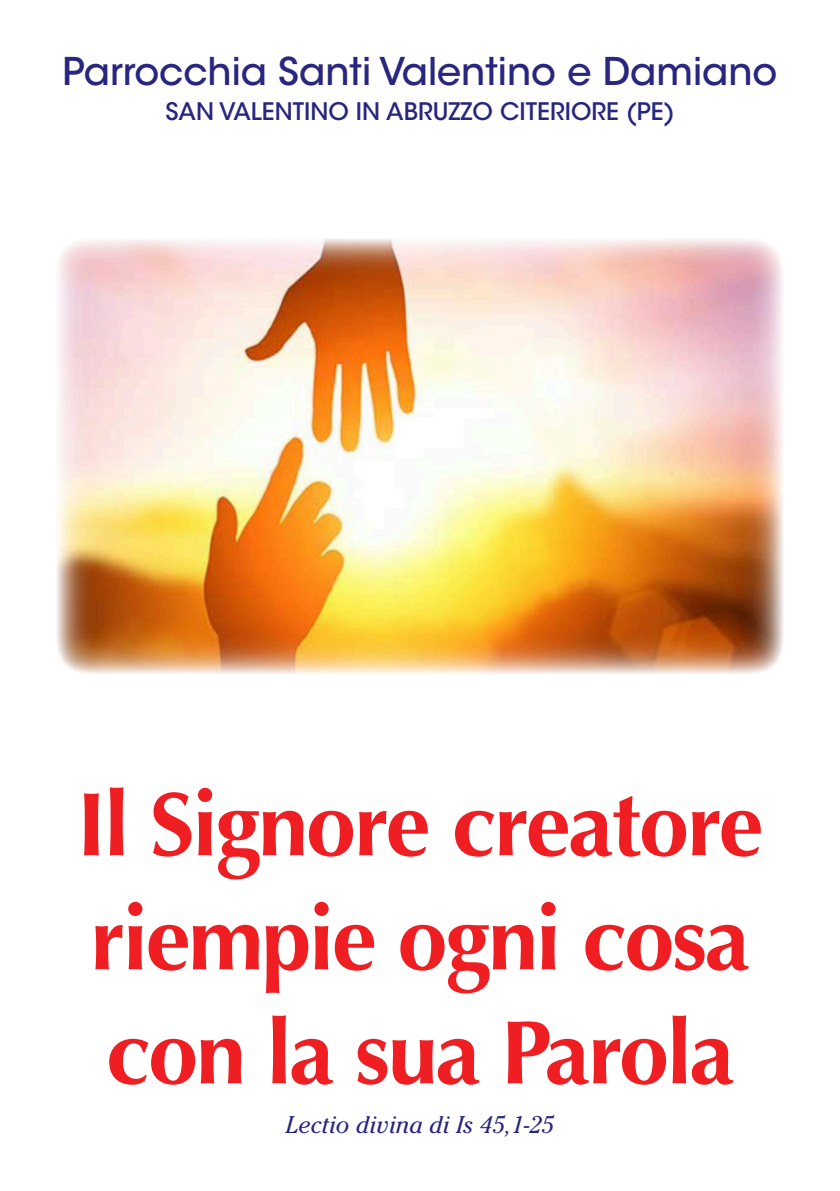
<style>
.page{position:relative;width:840px;height:1191px;background:#fff}
.page>*{position:absolute;margin:0;border:0;box-sizing:border-box;transform-origin:0 0}
.t1{font:700 90px/114px "Optima LT Std";letter-spacing:-.025em;color:#ee1e23}
.t2{font:500 38px "ITC Avant Garde Std";color:#28267f}
.t3{font:500 24px "ITC Avant Garde Std";color:#28267f}
.t4{font:italic 24px "Cheltenham Std";color:#28267f}
</style>
<div class="page">
<img style="left:57px;top:238px;width:725px;height:436px">
<p class="t2" style="left:62px;top:57px;width:716px">Parrocchia Santi Valentino e Damiano</p>
<p class="t3" style="left:165px;top:102px;width:510px">SAN VALENTINO IN ABRUZZO CITERIORE (PE)</p>
<p class="t1" style="left:76px;top:777px;width:688px">Il Signore creatore riempie ogni cosa con la sua Parola</p>
<p class="t4" style="left:286px;top:1115px;width:269px">Lectio divina di Is 45,1-25</p>
</div>
